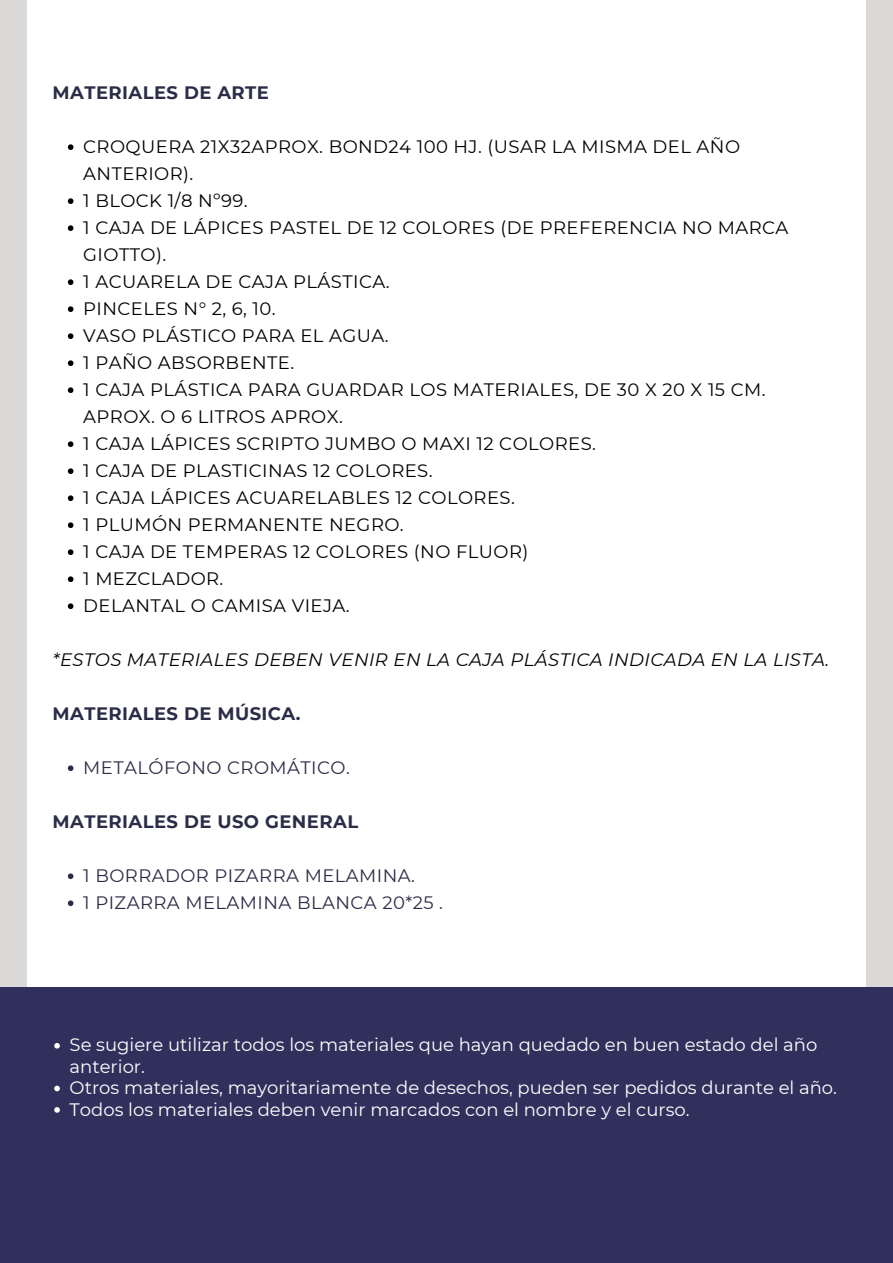
<style>
.page{position:relative;width:893px;height:1263px;background:#dcdad9}
.page>*{position:absolute;margin:0;border:0;box-sizing:border-box;transform-origin:0 0}
.t1{font:18px/27px "Montserrat";letter-spacing:.025em;color:#000}
.t2{font:18px/21.4px "Montserrat";color:#fff}
.t3{font:18px "Montserrat";letter-spacing:.025em;color:#2b2c47}
.t4{font:italic 18px "Montserrat";letter-spacing:.025em;color:#000}
.t5{font:700 18px "Montserrat";letter-spacing:.025em;color:#2b2c47}
</style>
<div class="page">
<div style="left:27px;top:0;width:839px;height:1214px;background:#fff"></div>
<svg style="left:68px;top:144px;width:5px;height:6px"></svg>
<svg style="left:68px;top:198px;width:5px;height:6px"></svg>
<svg style="left:68px;top:225px;width:5px;height:6px"></svg>
<svg style="left:68px;top:279px;width:5px;height:6px"></svg>
<svg style="left:68px;top:306px;width:5px;height:6px"></svg>
<svg style="left:68px;top:333px;width:5px;height:6px"></svg>
<svg style="left:68px;top:360px;width:5px;height:6px"></svg>
<svg style="left:68px;top:387px;width:5px;height:6px"></svg>
<svg style="left:68px;top:441px;width:5px;height:6px"></svg>
<svg style="left:68px;top:468px;width:5px;height:6px"></svg>
<svg style="left:68px;top:495px;width:5px;height:6px"></svg>
<svg style="left:68px;top:522px;width:5px;height:6px"></svg>
<svg style="left:68px;top:549px;width:5px;height:6px"></svg>
<svg style="left:68px;top:576px;width:5px;height:6px"></svg>
<svg style="left:68px;top:603px;width:5px;height:6px"></svg>
<svg style="left:68px;top:765px;width:5px;height:6px"></svg>
<svg style="left:68px;top:873px;width:5px;height:6px"></svg>
<svg style="left:68px;top:900px;width:5px;height:6px"></svg>
<div style="left:0;top:988px;width:893px;height:275px;background:#31305d"></div>
<svg style="left:54px;top:1043px;width:6px;height:5px"></svg>
<svg style="left:54px;top:1086px;width:6px;height:5px"></svg>
<svg style="left:54px;top:1107px;width:6px;height:6px"></svg>
<h1 class="t5" style="left:53px;top:81px;width:218px">MATERIALES DE ARTE</h1>
<p class="t1" style="left:83px;top:133px;width:658px">CROQUERA 21X32APROX. BOND24 100 HJ. (USAR LA MISMA DEL AÑO<br>ANTERIOR).</p>
<p class="t1" style="left:83px;top:187px;width:166px">1 BLOCK 1/8 Nº99.</p>
<p class="t1" style="left:83px;top:214px;width:707px">1 CAJA DE LÁPICES PASTEL DE 12 COLORES (DE PREFERENCIA NO MARCA<br>GIOTTO).</p>
<p class="t1" style="left:83px;top:268px;width:308px">1 ACUARELA DE CAJA PLÁSTICA.</p>
<p class="t1" style="left:83px;top:295px;width:194px">PINCELES N° 2, 6, 10.</p>
<p class="t1" style="left:83px;top:322px;width:307px">VASO PLÁSTICO PARA EL AGUA.</p>
<p class="t1" style="left:83px;top:349px;width:212px">1 PAÑO ABSORBENTE.</p>
<p class="t1" style="left:83px;top:376px;width:684px">1 CAJA PLÁSTICA PARA GUARDAR LOS MATERIALES, DE 30 X 20 X 15 CM.<br>APROX. O 6 LITROS APROX.</p>
<p class="t1" style="left:83px;top:430px;width:514px">1 CAJA LÁPICES SCRIPTO JUMBO O MAXI 12 COLORES.</p>
<p class="t1" style="left:83px;top:457px;width:351px">1 CAJA DE PLASTICINAS 12 COLORES.</p>
<p class="t1" style="left:83px;top:484px;width:433px">1 CAJA LÁPICES ACUARELABLES 12 COLORES.</p>
<p class="t1" style="left:83px;top:511px;width:322px">1 PLUMÓN PERMANENTE NEGRO.</p>
<p class="t1" style="left:83px;top:538px;width:447px">1 CAJA DE TEMPERAS 12 COLORES (NO FLUOR)</p>
<p class="t1" style="left:83px;top:565px;width:142px">1 MEZCLADOR.</p>
<p class="t1" style="left:83px;top:592px;width:268px">DELANTAL O CAMISA VIEJA.</p>
<h2 class="t4" style="left:53px;top:648px;width:778px">*ESTOS MATERIALES DEBEN VENIR EN LA CAJA PLÁSTICA INDICADA EN LA LISTA.</h2>
<h1 class="t5" style="left:53px;top:702px;width:249px">MATERIALES DE MÚSICA.</h1>
<p class="t3" style="left:83px;top:756px;width:268px">METALÓFONO CROMÁTICO.</p>
<h1 class="t5" style="left:53px;top:810px;width:307px">MATERIALES DE USO GENERAL</h1>
<p class="t3" style="left:83px;top:864px;width:333px">1 BORRADOR PIZARRA MELAMINA.</p>
<p class="t3" style="left:83px;top:891px;width:361px">1 PIZARRA MELAMINA BLANCA 20*25 .</p>
<p class="t2" style="left:70px;top:1034px;width:749px">Se sugiere utilizar todos los materiales que hayan quedado en buen estado del año anterior.</p>
<p class="t2" style="left:70px;top:1077px;width:769px">Otros materiales, mayoritariamente de desechos, pueden ser pedidos durante el año.</p>
<p class="t2" style="left:70px;top:1098px;width:621px">Todos los materiales deben venir marcados con el nombre y el curso.</p>
</div>
